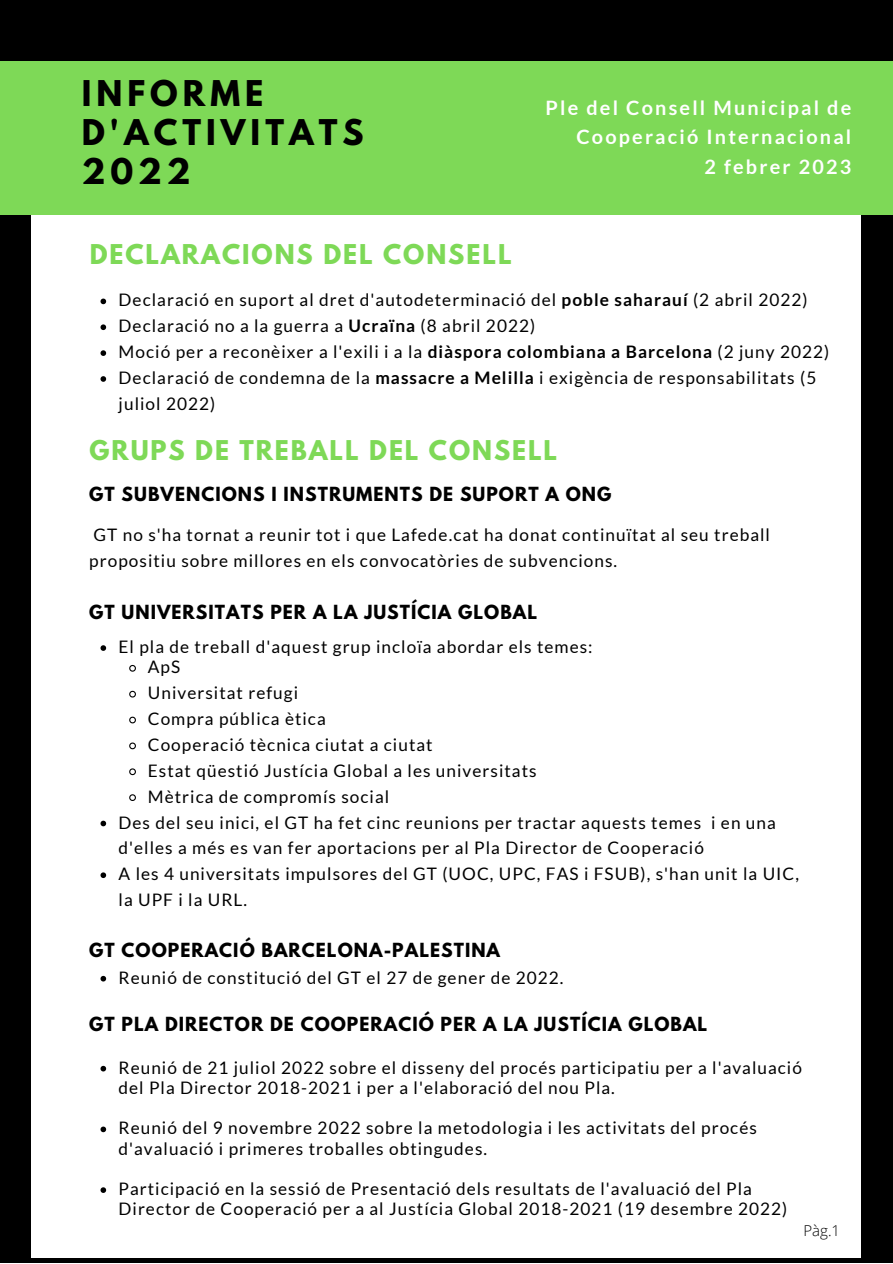
<style>
.page{position:relative;width:893px;height:1264px;background:#fff}
.page>*{position:absolute;margin:0;border:0;box-sizing:border-box;transform-origin:0 0}
.t1{font:700 31.35px/39.2px "League Spartan";letter-spacing:.16em;color:#000}
.t2{font:700 24.15px "League Spartan";letter-spacing:.08em;color:#7ed957}
.t3{font:700 19.8px/29.2px "Lato";letter-spacing:.11em;color:#fff;text-align:right}
.t4{font:17.25px/25.8px "Lato";letter-spacing:.06em;color:#000}
.t5{font:700 17.25px "League Spartan";letter-spacing:.06em;color:#000}
.t6{font:300 15px "Open Sans";color:#000}
.s1{font-weight:700}
</style>
<div class="page">
<div style="left:0;top:0;width:892px;height:1262px;background:#000"></div>
<div style="left:32px;top:61px;width:828px;height:1196px;background:#fff"></div>
<div style="left:0;top:61px;width:892px;height:153px;background:#7ed957"></div>
<svg style="left:100px;top:645px;width:6px;height:6px"></svg>
<svg style="left:129px;top:664px;width:7px;height:8px"></svg>
<svg style="left:129px;top:690px;width:7px;height:8px"></svg>
<svg style="left:129px;top:716px;width:7px;height:8px"></svg>
<svg style="left:129px;top:742px;width:7px;height:8px"></svg>
<svg style="left:129px;top:768px;width:7px;height:8px"></svg>
<svg style="left:129px;top:794px;width:7px;height:7px"></svg>
<svg style="left:100px;top:820px;width:6px;height:6px"></svg>
<svg style="left:100px;top:872px;width:6px;height:6px"></svg>
<svg style="left:100px;top:975px;width:6px;height:6px"></svg>
<svg style="left:100px;top:1065px;width:6px;height:6px"></svg>
<svg style="left:100px;top:1126px;width:6px;height:6px"></svg>
<svg style="left:100px;top:1187px;width:6px;height:5px"></svg>
<svg style="left:100px;top:298px;width:6px;height:6px"></svg>
<svg style="left:100px;top:324px;width:6px;height:6px"></svg>
<svg style="left:100px;top:350px;width:6px;height:6px"></svg>
<svg style="left:100px;top:376px;width:6px;height:6px"></svg>
<h1 class="t1" style="left:82px;top:78px;width:283px">INFORME<br>D'ACTIVITATS<br>2022</h1>
<h2 class="t2" style="left:90px;top:242px;width:423px">DECLARACIONS DEL CONSELL</h2>
<p class="t3" style="left:545px;top:93px;width:307px">Ple del Consell Municipal de<br>Cooperació Internacional<br>2 febrer 2023</p>
<p class="t4" style="left:119px;top:287px;width:712px">Declaració en suport al dret d'autodeterminació del <span class="s1">poble saharauí</span> (2 abril 2022)<br>Declaració no a la guerra a <span class="s1">Ucraïna</span> (8 abril 2022)<br>Moció per a reconèixer a l'exili i a la <span class="s1">diàspora colombiana a Barcelona</span> (2 juny 2022)<br>Declaració de condemna de la <span class="s1">massacre a Melilla</span> i exigència de responsabilitats (5 juliol 2022)</p>
<h2 class="t2" style="left:90px;top:438px;width:469px">GRUPS DE TREBALL DEL CONSELL</h2>
<p class="t5" style="left:89px;top:486px;width:523px">GT SUBVENCIONS I INSTRUMENTS DE SUPORT A ONG</p>
<p class="t4" style="left:89px;top:521px;width:682px">GT no s'ha tornat a reunir tot i que Lafede.cat ha donat continuïtat al seu treball propositiu sobre millores en els convocatòries de subvencions.</p>
<p class="t5" style="left:89px;top:604px;width:449px">GT UNIVERSITATS PER A LA JUSTÍCIA GLOBAL</p>
<p class="t4" style="left:148px;top:636px;width:446px;line-height:20.2px;text-indent:-29px">El pla de treball d'aquest grup incloïa abordar els temes:<br>ApS</p>
<p class="t4" style="left:148px;top:679px;width:152px">Universitat refugi</p>
<p class="t4" style="left:148px;top:705px;width:179px">Compra pública ètica</p>
<p class="t4" style="left:148px;top:731px;width:286px">Cooperació tècnica ciutat a ciutat</p>
<p class="t4" style="left:148px;top:757px;width:390px">Estat qüestió Justícia Global a les universitats</p>
<p class="t4" style="left:148px;top:783px;width:243px">Mètrica de compromís social</p>
<p class="t4" style="left:118px;top:809px;width:658px">Des del seu inici, el GT ha fet cinc reunions per tractar aquests temes i en una</p>
<p class="t4" style="left:118px;top:834px;width:587px">d'elles a més es van fer aportacions per al Pla Director de Cooperació</p>
<p class="t4" style="left:118px;top:860px;width:682px">A les 4 universitats impulsores del GT (UOC, UPC, FAS i FSUB), s'han unit la UIC,</p>
<p class="t4" style="left:118px;top:886px;width:130px">la UPF i la URL.</p>
<p class="t5" style="left:89px;top:941px;width:412px">GT COOPERACIÓ BARCELONA-PALESTINA</p>
<p class="t4" style="left:118px;top:964px;width:446px">Reunió de constitució del GT el 27 de gener de 2022.</p>
<p class="t5" style="left:89px;top:1015px;width:619px">GT PLA DIRECTOR DE COOPERACIÓ PER A LA JUSTÍCIA GLOBAL</p>
<p class="t4" style="left:118px;top:1056px;width:685px;line-height:20.2px">Reunió de 21 juliol 2022 sobre el disseny del procés participatiu per a l'avaluació del Pla Director 2018-2021 i per a l'elaboració del nou Pla.</p>
<p class="t4" style="left:118px;top:1117px;width:639px;line-height:20.2px">Reunió del 9 novembre 2022 sobre la metodologia i les activitats del procés d'avaluació i primeres troballes obtingudes.</p>
<p class="t4" style="left:118px;top:1178px;width:670px;line-height:20.2px">Participació en la sessió de Presentació dels resultats de l'avaluació del Pla<br>Director de Cooperació per a al Justícia Global 2018-2021 (19 desembre 2022)</p>
<p class="t6" style="left:803px;top:1219px;width:38px">Pàg.1</p>
</div>
